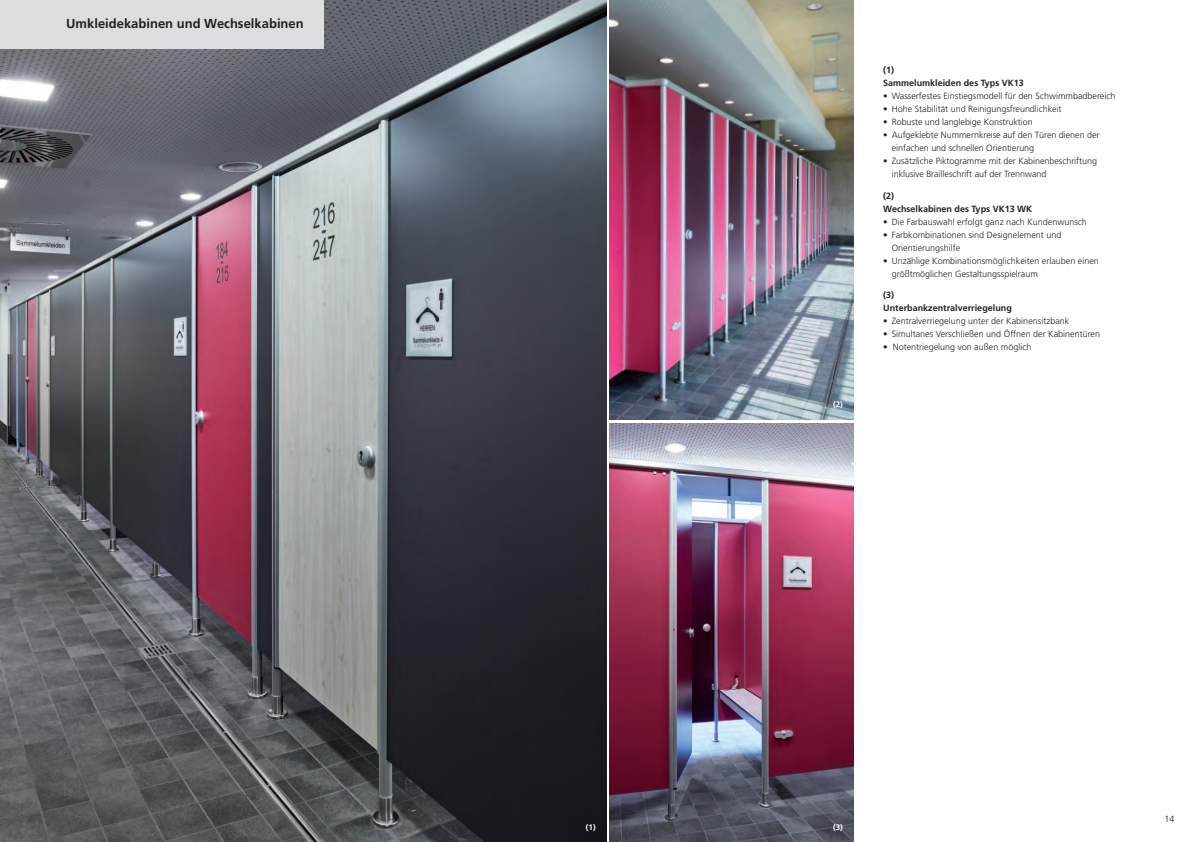
<style>
.page{position:relative;width:1191px;height:842px;background:#fff}
.page>*{position:absolute;margin:0;border:0;box-sizing:border-box;transform-origin:0 0}
.t1{font:700 13px "Frutiger";color:#231f20}
.t2{font:300 9px/13px "Frutiger";color:#231f20}
.t3{font:700 9px/13px "Frutiger";color:#231f20}
.t4{font:700 8px "Frutiger";color:#fff}
</style>
<div class="page">
<img style="left:0;top:0;width:607px;height:842px">
<img style="left:609px;top:0;width:244px;height:420px">
<img style="left:609px;top:423px;width:244px;height:419px">
<div style="left:0;top:0;width:323px;height:48px;background:#dcdddf"></div>
<p class="t1" style="left:66px;top:18px;width:239px">Umkleidekabinen und Wechselkabinen</p>
<p class="t4" style="left:586px;top:823px;width:11px">(1)</p>
<p class="t4" style="left:833px;top:401px;width:11px">(2)</p>
<p class="t3" style="left:883px;top:64px;width:142px">(1)<br>Sammelumkleiden des Typs VK13</p>
<p class="t2" style="left:883px;top:90px;width:234px">• Wasserfestes Einstiegsmodell für den Schwimmbadbereich</p>
<p class="t2" style="left:883px;top:103px;width:180px">• Hohe Stabilität und Reinigungsfreundlichkeit</p>
<p class="t2" style="left:883px;top:116px;width:151px">• Robuste und langlebige Konstruktion</p>
<p class="t2" style="left:891px;top:129px;width:209px;text-indent:-9px">• Aufgeklebte Nummernkreise auf den Türen dienen der einfachen und schnellen Orientierung</p>
<p class="t2" style="left:891px;top:155px;width:207px;text-indent:-9px">• Zusätzliche Piktogramme mit der Kabinenbeschriftung inklusive Brailleschrift auf der Trennwand</p>
<p class="t3" style="left:883px;top:190px;width:150px">(2)<br>Wechselkabinen des Typs VK13 WK</p>
<p class="t2" style="left:883px;top:216px;width:205px">• Die Farbauswahl erfolgt ganz nach Kundenwunsch</p>
<p class="t2" style="left:891px;top:229px;width:171px;text-indent:-9px">• Farbkombinationen sind Designelement und<br>Orientierungshilfe</p>
<p class="t2" style="left:891px;top:255px;width:209px;text-indent:-9px">• Unzählige Kombinationsmöglichkeiten erlauben einen größtmöglichen Gestaltungsspielraum</p>
<p class="t3" style="left:883px;top:289px;width:130px">(3)<br>Unterbankzentralverriegelung</p>
<p class="t2" style="left:883px;top:315px;width:188px">• Zentralverriegelung unter der Kabinensitzbank</p>
<p class="t2" style="left:883px;top:328px;width:218px">• Simultanes Verschließen und Öffnen der Kabinentüren</p>
<p class="t2" style="left:883px;top:341px;width:150px">• Notentriegelung von außen möglich</p>
<p class="t4" style="left:833px;top:823px;width:11px">(3)</p>
<p class="t2" style="left:1164px;top:813px;width:12px">14</p>
</div>
